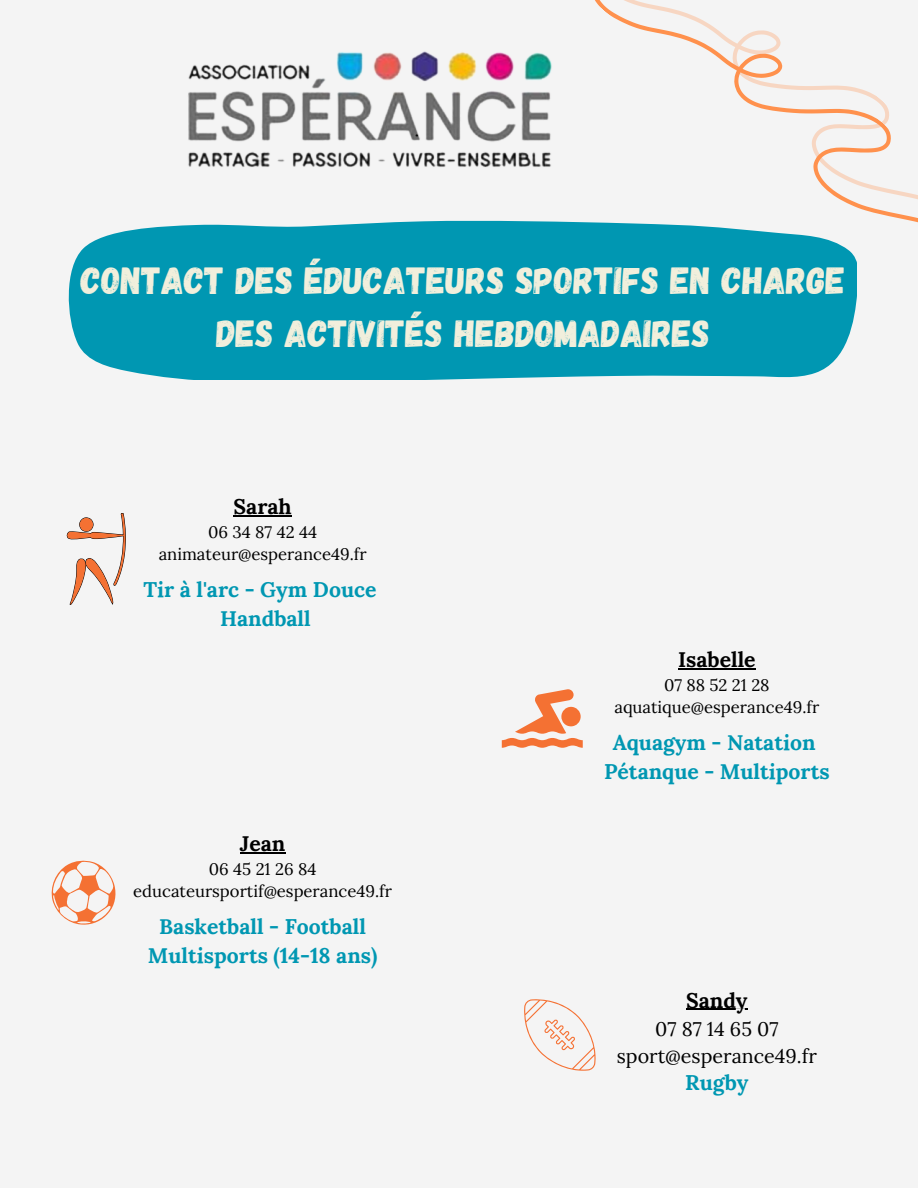
<style>
.page{position:relative;width:918px;height:1188px;background:#f4f4f4}
.page>*{position:absolute;margin:0;border:0;box-sizing:border-box;transform-origin:0 0}
.t1{font:37.8px/52.8px "Gagalin";color:#f1efdc;text-align:center}
.t2{font:700 21.15px "Lora";color:#0097b2}
.t3{font:700 21.15px "Lora";color:#000}
.t4{font:19.65px "Lora";color:#000}
.t5{font:16.65px "Lora";color:#000}
</style>
<div class="page">
<img style="left:188px;top:51px;width:364px;height:116px">
<svg style="left:68px;top:220px;width:759px;height:160px;background:#119db6"></svg>
<div style="left:585px;top:344px;width:261px;height:23px;background:#0097b2"></div>
<svg style="left:584px;top:0;width:334px;height:344px"></svg>
<svg style="left:67px;top:514px;width:59px;height:91px"></svg>
<svg style="left:502px;top:689px;width:81px;height:59px"></svg>
<svg style="left:51px;top:860px;width:65px;height:65px"></svg>
<svg style="left:524px;top:999px;width:72px;height:72px"></svg>
<hr style="left:234px;top:515px;width:58px;height:1px;background:#000">
<hr style="left:678px;top:668px;width:78px;height:1px;background:#000">
<hr style="left:240px;top:852px;width:45px;height:1px;background:#000">
<hr style="left:686px;top:1009px;width:62px;height:1px;background:#000">
<p class="t1" style="left:81px;top:253px;width:766px">CONTACT DES ÉDUCATEURS SPORTIFS EN CHARGE<br>DES ACTIVITÉS HEBDOMADAIRES</p>
<p class="t3" style="left:234px;top:493px;width:60px">Sarah</p>
<p class="t5" style="left:208px;top:521px;width:110px">06 34 87 42 44</p>
<p class="t5" style="left:159px;top:543px;width:209px">animateur@esperance49.fr</p>
<p class="t2" style="left:143px;top:576px;width:235px">Tir à l'arc - Gym Douce</p>
<p class="t2" style="left:220px;top:605px;width:92px">Handball</p>
<p class="t3" style="left:240px;top:830px;width:47px">Jean</p>
<p class="t5" style="left:209px;top:858px;width:109px">06 45 21 26 84</p>
<p class="t5" style="left:133px;top:881px;width:260px">educateursportif@esperance49.fr</p>
<p class="t2" style="left:159px;top:913px;width:208px">Basketball - Football</p>
<p class="t2" style="left:148px;top:942px;width:231px">Multisports (14-18 ans)</p>
<p class="t3" style="left:678px;top:646px;width:79px">Isabelle</p>
<p class="t5" style="left:664px;top:674px;width:107px">07 88 52 21 28</p>
<p class="t5" style="left:614px;top:696px;width:206px">aquatique@esperance49.fr</p>
<p class="t2" style="left:613px;top:729px;width:204px">Aquagym - Natation</p>
<p class="t2" style="left:604px;top:758px;width:227px">Pétanque - Multiports</p>
<p class="t3" style="left:686px;top:986px;width:63px">Sandy</p>
<p class="t4" style="left:655px;top:1016px;width:125px">07 87 14 65 07</p>
<p class="t4" style="left:617px;top:1043px;width:202px">sport@esperance49.fr</p>
<p class="t2" style="left:685px;top:1069px;width:65px">Rugby</p>
</div>
